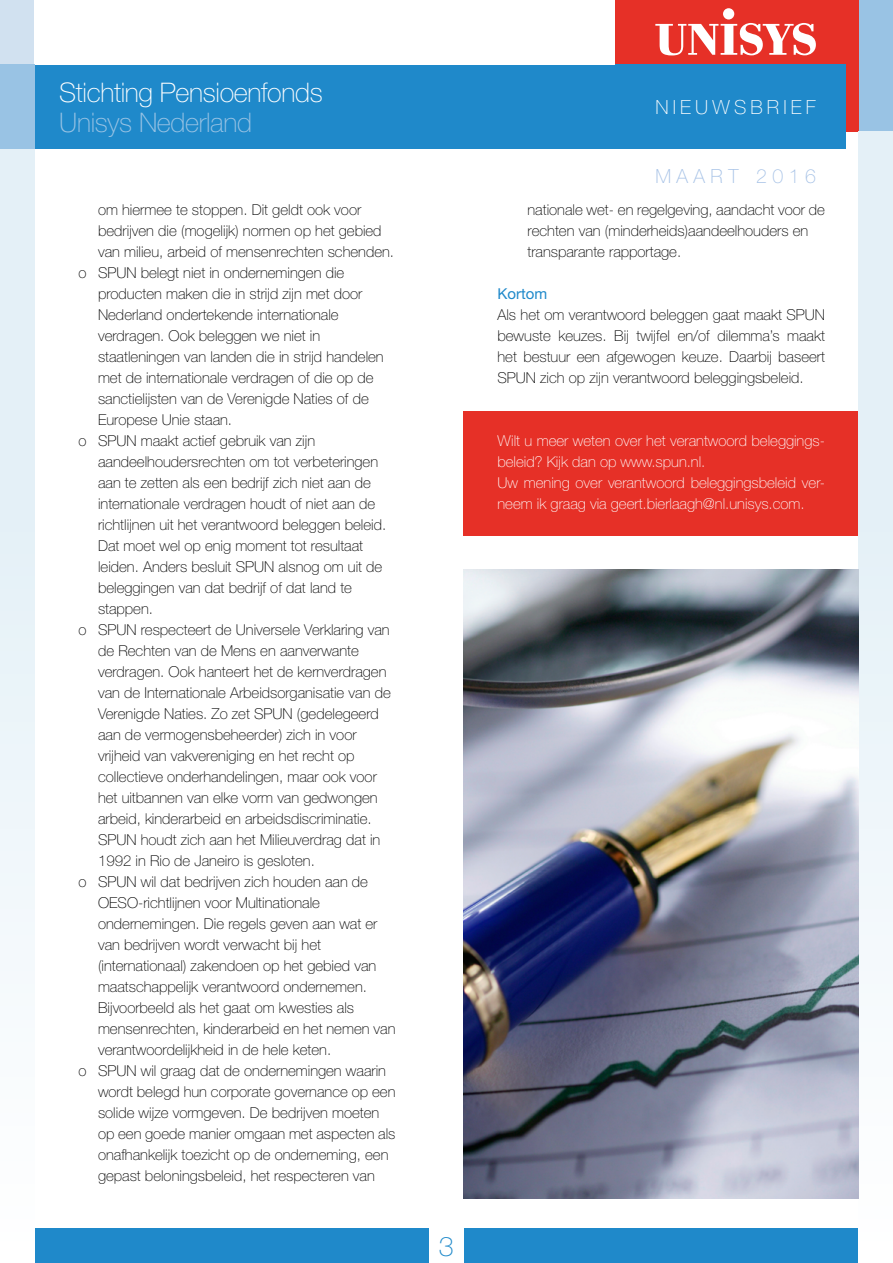
<style>
.page{position:relative;width:893px;height:1263px;background:#fff}
.page>*{position:absolute;margin:0;border:0;box-sizing:border-box;transform-origin:0 0}
.t1{font:100 27px "Helvetica Neue LT Pro";letter-spacing:-.015em;color:#fff}
.t2{font:100 27px "Helvetica Neue LT Pro";letter-spacing:-.015em;color:#99c3e4}
.t3{font:100 27px "Helvetica Neue LT Pro";color:#1f89ca}
.t4{font:100 19.5px "Helvetica Neue LT Pro";letter-spacing:.215em;color:#fff}
.t5{font:100 19.5px "Helvetica Neue LT Pro";letter-spacing:.28em;color:#a5c1e6}
.t6{font:100 15px/21px "Helvetica Neue LT Pro";color:#000}
.t7{font:100 15px/21px "Helvetica Neue LT Pro";color:#fff}
.t8{font:15px "Helvetica Neue LT Pro";color:#1f89ca}
</style>
<div class="page">
<div style="left:463px;top:411px;width:396px;height:125px;background:#e63027"></div>
<div style="left:0;top:0;width:614px;height:64px;background:#d1e1f0"></div>
<div style="left:859px;top:0;width:34px;height:132px;background:#99c3e4"></div>
<div style="left:614px;top:0;width:245px;height:132px;background:#e63027"></div>
<div style="left:34px;top:64px;width:811px;height:85px;background:#1f89ca"></div>
<div style="left:34px;top:1229px;width:825px;height:34px;background:#1f89ca"></div>
<div style="left:34px;top:0;width:580px;height:64px;background:#fff"></div>
<div style="left:723px;top:8px;width:11px;height:12px;background:#fff;border-radius:50%"></div>
<svg style="left:655px;top:23px;width:161px;height:32px"></svg>
<div style="left:0;top:132px;width:34px;height:1131px;background:linear-gradient(to bottom,#ddecf5,#fcfefe)"></div>
<div style="left:859px;top:132px;width:34px;height:1131px;background:linear-gradient(to bottom,#deedf5,#fcfefe)"></div>
<div style="left:0;top:64px;width:34px;height:85px;background:#99c3e4"></div>
<div style="left:429px;top:1229px;width:34px;height:34px;background:#fff"></div>
<img style="left:463px;top:570px;width:396px;height:628px">
<h1 class="t1" style="left:59px;top:77px;width:265px">Stichting Pensioenfonds</h1>
<h1 class="t2" style="left:59px;top:107px;width:194px">Unisys Nederland</h1>
<p class="t6" style="left:98px;top:199px;width:265px">om hiermee te stoppen. Dit geldt ook voor</p>
<p class="t6" style="left:98px;top:220px;width:285px">bedrijven die (mogelijk) normen op het gebied</p>
<p class="t6" style="left:98px;top:241px;width:298px">van milieu, arbeid of mensenrechten schenden.</p>
<p class="t6" style="left:79px;top:262px;width:267px">o SPUN belegt niet in ondernemingen die</p>
<p class="t6" style="left:98px;top:283px;width:266px">producten maken die in strijd zijn met door</p>
<p class="t6" style="left:98px;top:304px;width:242px">Nederland ondertekende internationale</p>
<p class="t6" style="left:98px;top:325px;width:224px">verdragen. Ook beleggen we niet in</p>
<p class="t6" style="left:98px;top:346px;width:287px">staatleningen van landen die in strijd handelen</p>
<p class="t6" style="left:98px;top:367px;width:277px">met de internationale verdragen of die op de</p>
<p class="t6" style="left:98px;top:388px;width:272px">sanctielijsten van de Verenigde Naties of de</p>
<p class="t6" style="left:98px;top:409px;width:136px">Europese Unie staan.</p>
<p class="t6" style="left:79px;top:430px;width:238px">o SPUN maakt actief gebruik van zijn</p>
<p class="t6" style="left:98px;top:451px;width:282px">aandeelhoudersrechten om tot verbeteringen</p>
<p class="t6" style="left:98px;top:472px;width:274px">aan te zetten als een bedrijf zich niet aan de</p>
<p class="t6" style="left:98px;top:493px;width:279px">internationale verdragen houdt of niet aan de</p>
<p class="t6" style="left:98px;top:514px;width:290px">richtlijnen uit het verantwoord beleggen beleid.</p>
<p class="t6" style="left:98px;top:535px;width:267px">Dat moet wel op enig moment tot resultaat</p>
<p class="t6" style="left:98px;top:556px;width:286px">leiden. Anders besluit SPUN alsnog om uit de</p>
<p class="t6" style="left:98px;top:577px;width:255px">beleggingen van dat bedrijf of dat land te</p>
<p class="t6" style="left:98px;top:598px;width:57px">stappen.</p>
<p class="t6" style="left:79px;top:619px;width:313px">o SPUN respecteert de Universele Verklaring van</p>
<p class="t6" style="left:98px;top:640px;width:262px">de Rechten van de Mens en aanverwante</p>
<p class="t6" style="left:98px;top:661px;width:290px">verdragen. Ook hanteert het de kernverdragen</p>
<p class="t6" style="left:98px;top:682px;width:294px">van de Internationale Arbeidsorganisatie van de</p>
<p class="t6" style="left:98px;top:703px;width:282px">Verenigde Naties. Zo zet SPUN (gedelegeerd</p>
<p class="t6" style="left:98px;top:724px;width:260px">aan de vermogensbeheerder) zich in voor</p>
<p class="t6" style="left:98px;top:745px;width:258px">vrijheid van vakvereniging en het recht op</p>
<p class="t6" style="left:98px;top:766px;width:280px">collectieve onderhandelingen, maar ook voor</p>
<p class="t6" style="left:98px;top:787px;width:281px">het uitbannen van elke vorm van gedwongen</p>
<p class="t6" style="left:98px;top:808px;width:275px">arbeid, kinderarbeid en arbeidsdiscriminatie.</p>
<p class="t6" style="left:98px;top:829px;width:284px">SPUN houdt zich aan het Milieuverdrag dat in</p>
<p class="t6" style="left:98px;top:850px;width:218px">1992 in Rio de Janeiro is gesloten.</p>
<p class="t6" style="left:79px;top:871px;width:291px">o SPUN wil dat bedrijven zich houden aan de</p>
<p class="t6" style="left:98px;top:892px;width:224px">OESO-richtlijnen voor Multinationale</p>
<p class="t6" style="left:98px;top:913px;width:281px">ondernemingen. Die regels geven aan wat er</p>
<p class="t6" style="left:98px;top:934px;width:224px">van bedrijven wordt verwacht bij het</p>
<p class="t6" style="left:98px;top:955px;width:280px">(internationaal) zakendoen op het gebied van</p>
<p class="t6" style="left:98px;top:976px;width:270px">maatschappelijk verantwoord ondernemen.</p>
<p class="t6" style="left:98px;top:997px;width:258px">Bijvoorbeeld als het gaat om kwesties als</p>
<p class="t6" style="left:98px;top:1018px;width:299px">mensenrechten, kinderarbeid en het nemen van</p>
<p class="t6" style="left:98px;top:1039px;width:235px">verantwoordelijkheid in de hele keten.</p>
<p class="t6" style="left:79px;top:1060px;width:309px">o SPUN wil graag dat de ondernemingen waarin</p>
<p class="t6" style="left:98px;top:1081px;width:299px">wordt belegd hun corporate governance op een</p>
<p class="t6" style="left:98px;top:1102px;width:283px">solide wijze vormgeven. De bedrijven moeten</p>
<p class="t6" style="left:98px;top:1123px;width:299px">op een goede manier omgaan met aspecten als</p>
<p class="t6" style="left:98px;top:1144px;width:292px">onafhankelijk toezicht op de onderneming, een</p>
<p class="t6" style="left:98px;top:1165px;width:278px">gepast beloningsbeleid, het respecteren van</p>
<h1 class="t3" style="left:439px;top:1230px;width:17px">3</h1>
<h2 class="t4" style="left:655px;top:96px;width:162px">NIEUWSBRIEF</h2>
<h2 class="t5" style="left:655px;top:165px;width:162px">MAART 2016</h2>
<p class="t6" style="left:527px;top:199px;width:299px">nationale wet- en regelgeving, aandacht voor de rechten van (minderheids)aandeelhouders en transparante rapportage.</p>
<p class="t8" style="left:497px;top:285px;width:51px">Kortom</p>
<p class="t6" style="left:497px;top:304px;width:329px;text-align:justify">Als het om verantwoord beleggen gaat maakt SPUN bewuste keuzes. Bij twijfel en/of dilemma’s maakt het bestuur een afgewogen keuze. Daarbij baseert SPUN zich op zijn verantwoord beleggingsbeleid.</p>
<p class="t7" style="left:497px;top:430px;width:329px">Wilt u meer weten over het verantwoord beleggings&shy;beleid? Kijk dan op www.spun.nl.<br>Uw mening over verantwoord beleggingsbeleid ver&shy;neem ik graag via geert.bierlaagh@nl.unisys.com.</p>
</div>
